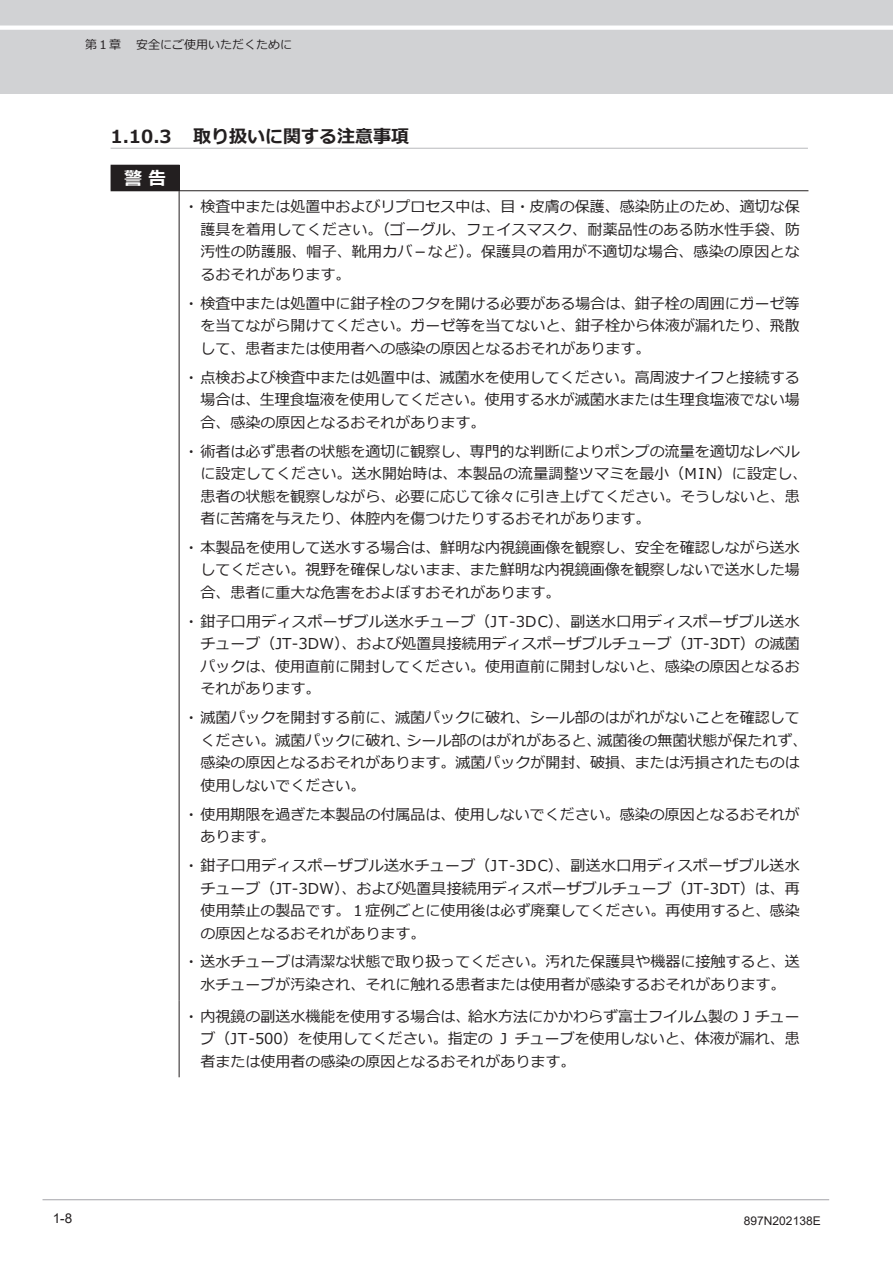
<style>
.page{position:relative;width:893px;height:1263px;background:#fff}
.page>*{position:absolute;margin:0;border:0;box-sizing:border-box;transform-origin:0 0}
.t1{font:700 18px "Meiryo";color:#231f20}
.t2{font:700 18px "Meiryo";color:#fff}
.t3{font:15px/22.5px "Meiryo";color:#231f20;text-align:justify}
.t4{font:13.5px "Arial";color:#231f20}
.t5{font:12px "Meiryo";color:#231f20}
.t6{font:12px "Arial";color:#231f20}
</style>
<div class="page">
<hr style="left:43px;top:1199px;width:786px;height:1px;background:#a8a9ad">
<div style="left:0;top:0;width:893px;height:94px;background:#d1d2d4"></div>
<hr style="left:0;top:26px;width:893px;height:4px;background:#fff">
<hr style="left:111px;top:148px;width:697px;height:1px;background:#bcbdc0">
<div style="left:111px;top:165px;width:68px;height:26px;background:#231f20"></div>
<hr style="left:111px;top:165px;width:69px;height:1px;background:#231f20">
<svg style="left:179px;top:166px;width:1px;height:24px"></svg>
<hr style="left:179px;top:190px;width:629px;height:1px;background:#231f20">
<hr style="left:179px;top:191px;width:1px;height:809px;background:#231f20">
<hr style="left:179px;top:1000px;width:1px;height:77px;background:#231f20">
<p class="t5" style="left:85px;top:36px;width:37px">第１章</p>
<p class="t5" style="left:136px;top:36px;width:158px">安全にご使用いただくために</p>
<p class="t1" style="left:111px;top:124px;width:300px">1.10.3 取り扱いに関する注意事項</p>
<p class="t2" style="left:124px;top:166px;width:43px">警告</p>
<p class="t3" style="left:200px;top:197px;width:601px;text-indent:-16px">・検査中または処置中およびリプロセス中は、目・皮膚の保護、感染防止のため、適切な保護具を着用してください。（ゴーグル、フェイスマスク、耐薬品性のある防水性手袋、防汚性の防護服、帽子、靴用カバ－など）。保護具の着用が不適切な場合、感染の原因となるおそれがあります。</p>
<p class="t3" style="left:200px;top:293px;width:601px;text-indent:-16px">・検査中または処置中に鉗子栓のフタを開ける必要がある場合は、鉗子栓の周囲にガーゼ等を当てながら開けてください。ガーゼ等を当てないと、鉗子栓から体液が漏れたり、飛散して、患者または使用者への感染の原因となるおそれがあります。</p>
<p class="t3" style="left:200px;top:367px;width:601px;text-indent:-16px">・点検および検査中または処置中は、滅菌水を使用してください。高周波ナイフと接続する場合は、生理食塩液を使用してください。使用する水が滅菌水または生理食塩液でない場合、感染の原因となるおそれがあります。</p>
<p class="t3" style="left:200px;top:441px;width:608px;text-align:left;text-indent:-16px">・術者は必ず患者の状態を適切に観察し、専門的な判断によりポンプの流量を適切なレベルに設定してください。送水開始時は、本製品の流量調整ツマミを最小（MIN）に設定し、患者の状態を観察しながら、必要に応じて徐々に引き上げてください。そうしないと、患者に苦痛を与えたり、体腔内を傷つけたりするおそれがあります。</p>
<p class="t3" style="left:200px;top:537px;width:601px;text-indent:-16px">・本製品を使用して送水する場合は、鮮明な内視鏡画像を観察し、安全を確認しながら送水してください。視野を確保しないまま、また鮮明な内視鏡画像を観察しないで送水した場合、患者に重大な危害をおよぼすおそれがあります。</p>
<p class="t3" style="left:200px;top:611px;width:601px;text-indent:-16px">・鉗子口用ディスポーザブル送水チューブ（JT-3DC）、副送水口用ディスポーザブル送水チューブ（JT-3DW）、および処置具接続用ディスポーザブルチューブ（JT-3DT）の滅菌パックは、使用直前に開封してください。使用直前に開封しないと、感染の原因となるおそれがあります。</p>
<p class="t3" style="left:200px;top:707px;width:609px;text-align:left;text-indent:-16px">・滅菌パックを開封する前に、滅菌パックに破れ、シール部のはがれがないことを確認してください。滅菌パックに破れ、シール部のはがれがあると、滅菌後の無菌状態が保たれず、感染の原因となるおそれがあります。滅菌パックが開封、破損、または汚損されたものは使用しないでください。</p>
<p class="t3" style="left:200px;top:804px;width:601px;text-indent:-16px">・使用期限を過ぎた本製品の付属品は、使用しないでください。感染の原因となるおそれがあります。</p>
<p class="t3" style="left:200px;top:855px;width:601px;text-indent:-16px">・鉗子口用ディスポーザブル送水チューブ（JT-3DC）、副送水口用ディスポーザブル送水チューブ（JT-3DW）、および処置具接続用ディスポーザブルチューブ（JT-3DT）は、再使用禁止の製品です。１症例ごとに使用後は必ず廃棄してください。再使用すると、感染の原因となるおそれがあります。</p>
<p class="t3" style="left:184px;top:951px;width:618px;text-align:center">・送水チューブは清潔な状態で取り扱ってください。汚れた保護具や機器に接触すると、送水チューブが汚染され、それに触れる患者または使用者が感染するおそれがあります。</p>
<p class="t3" style="left:200px;top:1006px;width:601px;text-indent:-16px">・内視鏡の副送水機能を使用する場合は、給水方法にかかわらず富士フイルム製の J チューブ（JT-500）を使用してください。指定の J チューブを使用しないと、体液が漏れ、患者または使用者の感染の原因となるおそれがあります。</p>
<p class="t4" style="left:53px;top:1209px;width:21px">1-8</p>
<p class="t6" style="left:744px;top:1212px;width:78px">897N202138E</p>
</div>
